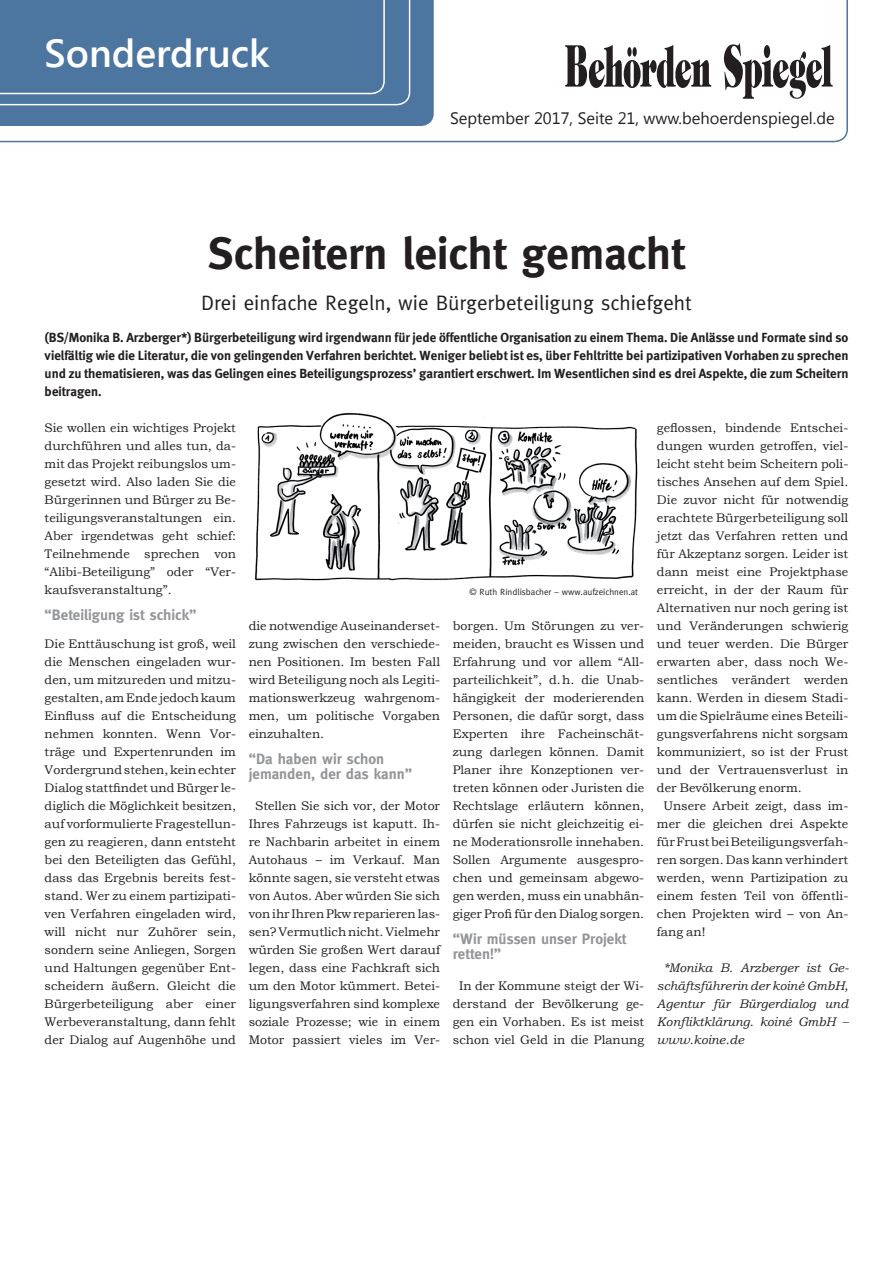
<style>
.page{position:relative;width:893px;height:1263px;background:#fff}
.page>*{position:absolute;margin:0;border:0;box-sizing:border-box;transform-origin:0 0}
.t1{font:700 45px "Meta";color:#231f20}
.t2{font:600 39px "Segoe UI";color:#fff}
.t3{font:21px "Meta";color:#231f20}
.t4{font:16.5px "Segoe UI";color:#231f20}
.t5{font:700 15px/15px "Meta";color:#939598}
.t6{font:700 13.2px/18px "Meta";color:#231f20;text-align:justify}
.t7{font:12.45px/18px "Bookman Old Style";color:#231f20;text-align:justify}
.t8{font:italic 12.45px/18px "Bookman Old Style";color:#231f20;text-align:justify}
.t9{font:9px "Meta";color:#231f20}
</style>
<div class="page">
<svg style="left:0;top:0;width:848px;height:142px"></svg>
<div style="left:0;top:0;width:410px;height:105px;background:#4c759f"></div>
<img style="left:254px;top:412px;width:384px;height:169px">
<h2 class="t2" style="left:45px;top:26px;width:227px">Sonderdruck</h2>
<h3 class="t4" style="left:450px;top:107px;width:386px">September 2017, Seite 21, www.behoerdenspiegel.de</h3>
<h1 class="t1" style="left:208px;top:227px;width:478px">Scheitern leicht gemacht</h1>
<h3 class="t3" style="left:201px;top:291px;width:492px">Drei einfache Regeln, wie Bürgerbeteiligung schiefgeht</h3>
<p class="t6" style="left:45px;top:328px;width:805px">(BS/Monika B. Arzberger*) Bürgerbeteiligung wird irgendwann für jede öffentliche Organisation zu einem Thema. Die Anlässe und Formate sind so vielfältig wie die Literatur, die von gelingenden Verfahren berichtet. Weniger beliebt ist es, über Fehltritte bei partizipativen Vorhaben zu sprechen und zu thematisieren, was das Gelingen eines Beteiligungsprozess’ garantiert erschwert. Im Wesentlichen sind es drei Aspekte, die zum Scheitern beitragen.</p>
<p class="t7" style="left:45px;top:419px;width:193px">Sie wollen ein wichtiges Projekt durchführen und alles tun, da&shy;mit das Projekt reibungslos um&shy;gesetzt wird. Also laden Sie die Bürgerinnen und Bürger zu Be&shy;teiligungsveranstaltungen ein.<br>Aber irgendetwas geht schief:<br>Teilnehmende sprechen von “Alibi-Beteiligung” oder “Ver&shy;kaufsveranstaltung”.</p>
<p class="t5" style="left:45px;top:607px;width:153px">“Beteiligung ist schick”</p>
<p class="t7" style="left:45px;top:635px;width:193px">Die Enttäuschung ist groß, weil die Menschen eingeladen wur&shy;den, um mitzureden und mitzu&shy;gestalten, am Ende jedoch kaum Einfluss auf die Entscheidung nehmen konnten. Wenn Vor&shy;träge und Expertenrunden im Vordergrund stehen, kein echter Dialog stattfindet und Bürger le&shy;diglich die Möglichkeit besitzen, auf vorformulierte Fragestellun&shy;gen zu reagieren, dann entsteht bei den Beteiligten das Gefühl, dass das Ergebnis bereits fest&shy;stand. Wer zu einem partizipati&shy;ven Verfahren eingeladen wird, will nicht nur Zuhörer sein, sondern seine Anliegen, Sorgen und Haltungen gegenüber Ent&shy;scheidern äußern. Gleicht die Bürgerbeteiligung aber einer Werbeveranstaltung, dann fehlt der Dialog auf Augenhöhe und</p>
<p class="t7" style="left:657px;top:419px;width:193px">geflossen, bindende Entschei-</p>
<p class="t7" style="left:657px;top:437px;width:193px">dungen wurden getroffen, viel-</p>
<p class="t7" style="left:657px;top:455px;width:193px">leicht steht beim Scheitern poli-</p>
<p class="t7" style="left:657px;top:473px;width:193px">tisches Ansehen auf dem Spiel.</p>
<p class="t7" style="left:657px;top:491px;width:193px">Die zuvor nicht für notwendig</p>
<p class="t7" style="left:657px;top:509px;width:193px">erachtete Bürgerbeteiligung soll</p>
<p class="t7" style="left:657px;top:527px;width:193px">jetzt das Verfahren retten und</p>
<p class="t7" style="left:657px;top:545px;width:193px">für Akzeptanz sorgen. Leider ist</p>
<p class="t7" style="left:657px;top:563px;width:193px">dann meist eine Projektphase</p>
<p class="t7" style="left:657px;top:581px;width:193px">erreicht, in der der Raum für</p>
<p class="t7" style="left:657px;top:599px;width:193px">Alternativen nur noch gering ist</p>
<p class="t7" style="left:657px;top:617px;width:193px">und Veränderungen schwierig</p>
<p class="t7" style="left:657px;top:635px;width:193px">und teuer werden. Die Bürger</p>
<p class="t7" style="left:657px;top:653px;width:193px">erwarten aber, dass noch We-</p>
<p class="t7" style="left:657px;top:671px;width:193px">sentliches verändert werden</p>
<p class="t7" style="left:657px;top:689px;width:193px">kann. Werden in diesem Stadi-</p>
<p class="t7" style="left:657px;top:707px;width:193px">um die Spielräume eines Beteili-</p>
<p class="t7" style="left:657px;top:725px;width:193px">gungsverfahrens nicht sorgsam</p>
<p class="t7" style="left:657px;top:743px;width:193px">kommuniziert, so ist der Frust</p>
<p class="t7" style="left:657px;top:761px;width:193px">und der Vertrauensverlust in</p>
<p class="t7" style="left:657px;top:779px;width:146px">der Bevölkerung enorm.</p>
<p class="t7" style="left:663px;top:797px;width:186px">Unsere Arbeit zeigt, dass im-</p>
<p class="t7" style="left:657px;top:815px;width:193px">mer die gleichen drei Aspekte</p>
<p class="t7" style="left:657px;top:833px;width:193px">für Frust bei Beteiligungsverfah-</p>
<p class="t7" style="left:657px;top:851px;width:193px">ren sorgen. Das kann verhindert</p>
<p class="t7" style="left:657px;top:869px;width:193px">werden, wenn Partizipation zu</p>
<p class="t7" style="left:657px;top:887px;width:193px">einem festen Teil von öffentli-</p>
<p class="t7" style="left:657px;top:905px;width:193px">chen Projekten wird – von An-</p>
<p class="t7" style="left:657px;top:923px;width:50px">fang an!</p>
<p class="t8" style="left:657px;top:959px;width:193px;text-indent:6px">*Monika B. Arzberger ist Ge&shy;schäftsführerin der koiné GmbH, Agentur für Bürgerdialog und Konfliktklärung. koiné GmbH – www.koine.de</p>
<p class="t9" style="left:469px;top:587px;width:170px">© Ruth Rindlisbacher – www.aufzeichnen.at</p>
<p class="t7" style="left:453px;top:617px;width:193px">borgen. Um Störungen zu ver&shy;meiden, braucht es Wissen und Erfahrung und vor allem “All&shy;parteilichkeit”, d.h. die Unab&shy;hängigkeit der moderierenden Personen, die dafür sorgt, dass Experten ihre Facheinschät&shy;zung darlegen können. Damit Planer ihre Konzeptionen ver&shy;treten können oder Juristen die Rechtslage erläutern können, dürfen sie nicht gleichzeitig ei&shy;ne Moderationsrolle innehaben.<br>Sollen Argumente ausgespro&shy;chen und gemeinsam abgewo&shy;gen werden, muss ein unabhän&shy;giger Profi für den Dialog sorgen.</p>
<p class="t5" style="left:453px;top:931px;width:175px">“Wir müssen unser Projekt retten!”</p>
<p class="t7" style="left:453px;top:977px;width:193px;text-align:center">In der Kommune steigt der Wi&shy;derstand der Bevölkerung ge&shy;gen ein Vorhaben. Es ist meist schon viel Geld in die Planung</p>
<p class="t7" style="left:249px;top:617px;width:193px">die notwendige Auseinanderset&shy;zung zwischen den verschiede&shy;nen Positionen. Im besten Fall wird Beteiligung noch als Legiti&shy;mationswerkzeug wahrgenom&shy;men, um politische Vorgaben einzuhalten.</p>
<p class="t5" style="left:249px;top:751px;width:165px">“Da haben wir schon jemanden, der das kann”</p>
<p class="t7" style="left:249px;top:797px;width:193px;text-align:center">Stellen Sie sich vor, der Motor<br>Ihres Fahrzeugs ist kaputt. Ih&shy;re Nachbarin arbeitet in einem<br>Autohaus – im Verkauf. Man könnte sagen, sie versteht etwas von Autos. Aber würden Sie sich von ihr Ihren Pkw reparieren las&shy;sen? Vermutlich nicht. Vielmehr würden Sie großen Wert darauf legen, dass eine Fachkraft sich um den Motor kümmert. Betei&shy;ligungsverfahren sind komplexe soziale Prozesse; wie in einem<br>Motor passiert vieles im Ver-</p>
</div>
